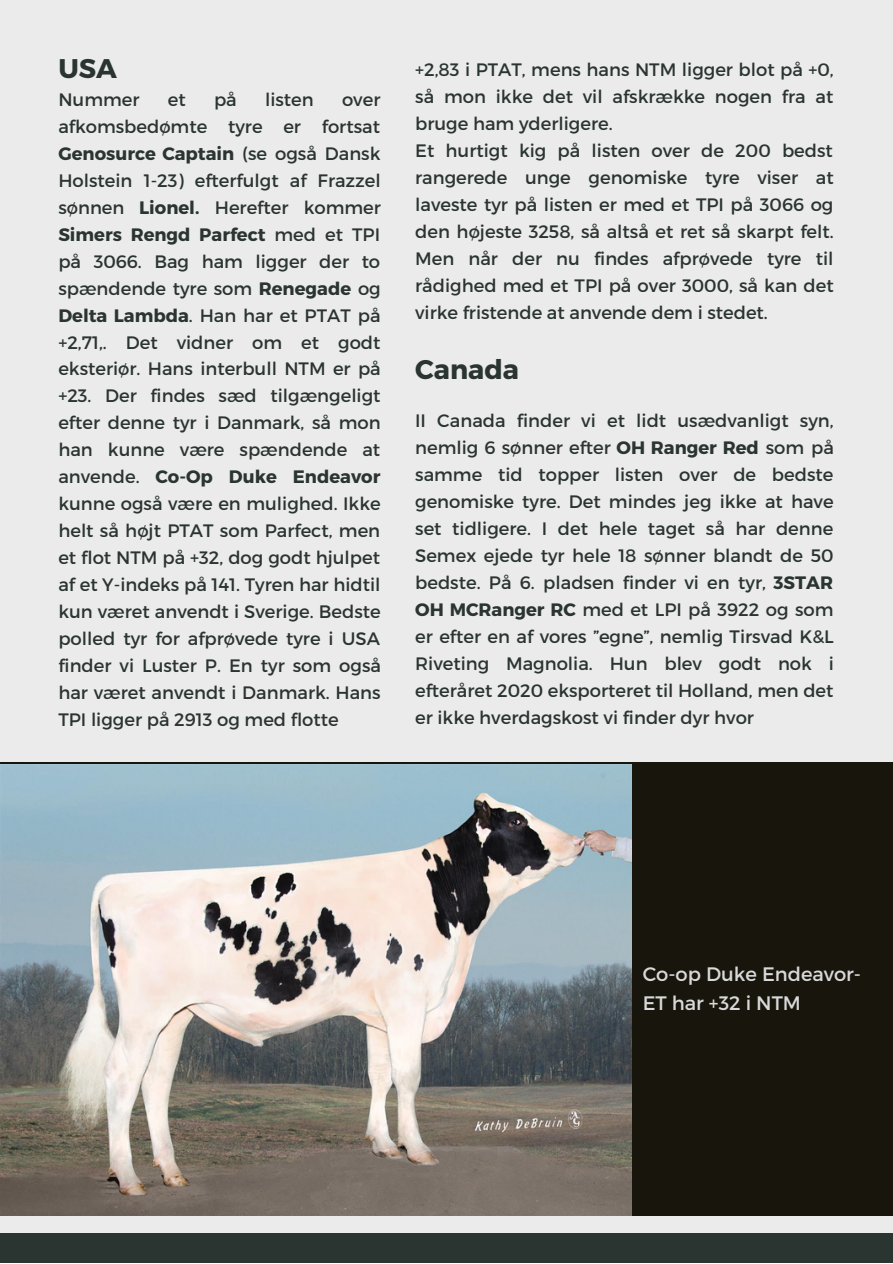
<style>
.page{position:relative;width:893px;height:1264px;background:#fff}
.page>*{position:absolute;margin:0;border:0;box-sizing:border-box;transform-origin:0 0}
.t1{font:700 27px "Montserrat";color:#2a3431}
.t2{font:19.5px/29.2px "Montserrat";color:#d9d9d9}
.t3{font:18px/27px "Montserrat";color:#2a3431;text-align:justify}
.s1{font-weight:700}
</style>
<div class="page">
<div style="left:0;top:0;width:892px;height:1262px;background:#ebebeb"></div>
<div style="left:0;top:1233px;width:892px;height:29px;background:#2a3431"></div>
<div style="left:0;top:762px;width:892px;height:453px;background:#18160c"></div>
<img style="left:1px;top:764px;width:630px;height:451px">
<h1 class="t1" style="left:58px;top:51px;width:60px">USA</h1>
<p class="t3" style="left:58px;top:85px;width:83px">Nummer</p>
<p class="t3" style="left:168px;top:85px;width:19px">et</p>
<p class="t3" style="left:214px;top:85px;width:24px">på</p>
<p class="t3" style="left:265px;top:85px;width:50px">listen</p>
<p class="t3" style="left:58px;top:85px;width:324px;text-indent:283px">over afkomsbedømte tyre er fortsat <span class="s1">Genosurce Captain</span> (se også Dansk Holstein 1-23) efterfulgt af Frazzel sønnen <span class="s1">Lionel.</span> Herefter kommer <span class="s1">Simers Rengd Parfect</span> med et TPI på 3066. Bag ham ligger der to spændende tyre som <span class="s1">Renegade</span> og <span class="s1">Delta Lambda</span>. Han har et PTAT på +2,71,. Det vidner om et godt eksteriør. Hans interbull NTM er på +23. Der findes sæd tilgængeligt efter denne tyr i Danmark, så mon han kunne være spændende at anvende. <span class="s1">Co-Op Duke Endeavor </span>kunne også være en mulighed. Ikke helt så højt PTAT som Parfect, men et flot NTM på +32, dog godt hjulpet af et Y-indeks på 141. Tyren har hidtil kun været anvendt i Sverige. Bedste polled tyr for afprøvede tyre i USA finder vi Luster P. En tyr som også har været anvendt i Danmark. Hans TPI ligger på 2913 og med flotte</p>
<p class="t3" style="left:415px;top:55px;width:420px;text-align:left">+2,83 i PTAT, mens hans NTM ligger blot på +0, så mon ikke det vil afskrække nogen fra at bruge ham yderligere.<br>Et hurtigt kig på listen over de 200 bedst rangerede unge genomiske tyre viser at laveste tyr på listen er med et TPI på 3066 og den højeste 3258, så altså et ret så skarpt felt.<br>Men når der nu findes afprøvede tyre til rådighed med et TPI på over 3000, så kan det virke fristende at anvende dem i stedet.</p>
<h1 class="t1" style="left:415px;top:351px;width:105px">Canada</h1>
<p class="t3" style="left:415px;top:406px;width:420px">II Canada finder vi et lidt usædvanligt syn, nemlig 6 sønner efter <span class="s1">OH Ranger Red</span> som på samme tid topper listen over de bedste genomiske tyre. Det mindes jeg ikke at have set tidligere. I det hele taget så har denne Semex ejede tyr hele 18 sønner blandt de 50 bedste. På 6. pladsen finder vi en tyr, <span class="s1">3STAR OH MCRanger RC</span> med et LPI på 3922 og som er efter en af vores ”egne”, nemlig Tirsvad K&amp;L Riveting Magnolia. Hun blev godt nok i efteråret 2020 eksporteret til Holland, men det er ikke hverdagskost vi finder dyr hvor</p>
<p class="t2" style="left:642px;top:958px;width:220px">Co-op Duke Endeavor-<br>ET har +32 i NTM</p>
</div>
